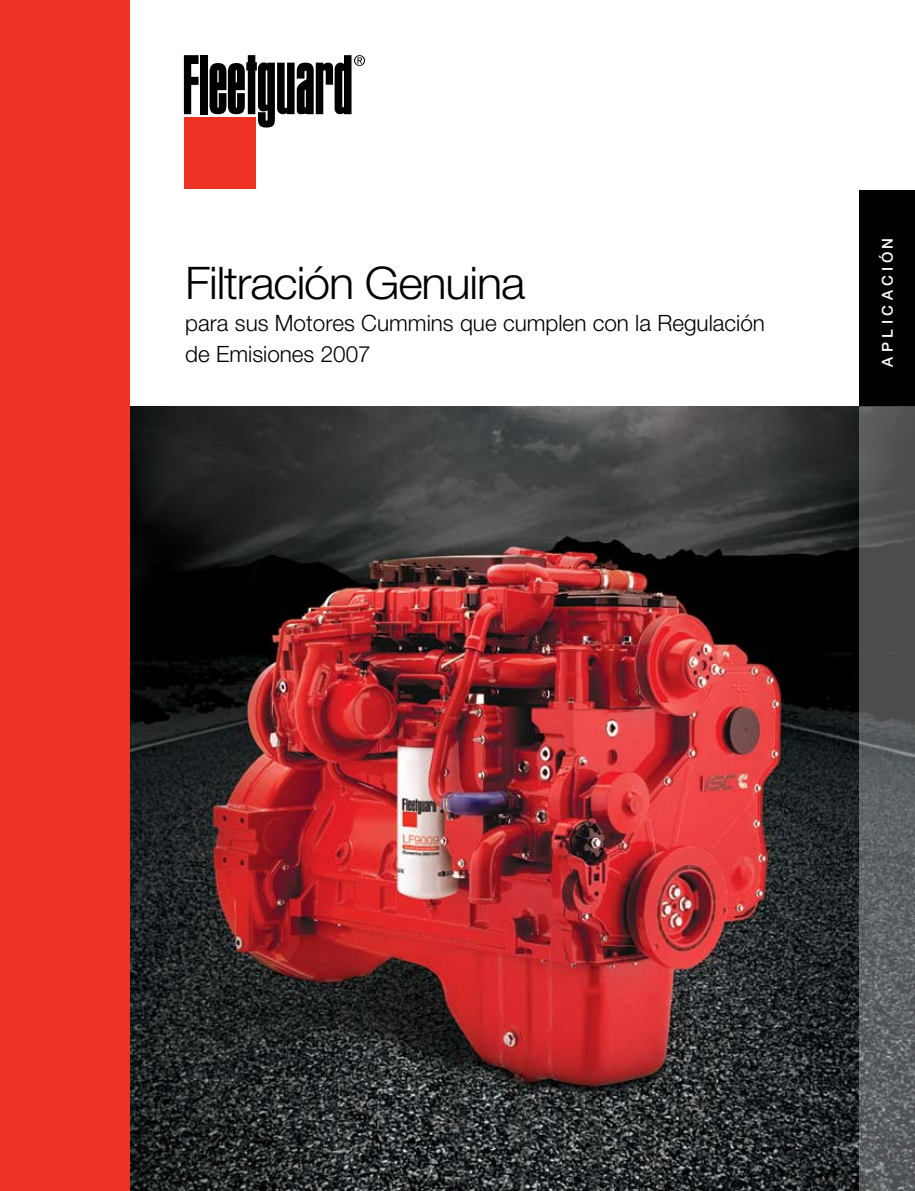
<style>
.page{position:relative;width:915px;height:1191px;background:#fff}
.page>*{position:absolute;margin:0;border:0;box-sizing:border-box;transform-origin:0 0}
.t1{font:300 45px "Helvetica Neue LT Std";letter-spacing:-.025em;color:#000;scale:1.04 1}
.t2{font:300 22.5px/31.5px "Helvetica Neue LT Std";color:#000}
.t3{font:500 15px "Helvetica Neue LT Std";letter-spacing:.3em;color:#fff}
</style>
<div class="page">
<img style="left:130px;top:406px;width:729px;height:785px">
<div style="left:184px;top:118px;width:71px;height:71px;background:#ee3224"></div>
<div style="left:200px;top:55px;width:7px;height:59px;background:#000"></div>
<svg style="left:184px;top:55px;width:14px;height:59px"></svg>
<svg style="left:209px;top:55px;width:156px;height:73px"></svg>
<div style="left:0;top:0;width:130px;height:1191px;background:#ee3224"></div>
<div style="left:859px;top:190px;width:55px;height:216px;background:#000"></div>
<svg style="left:859px;top:406px;width:55px;height:785px;background:#595b5c"></svg>
<h1 class="t1" style="left:185px;top:255px;width:328px">Filtración Genuina</h1>
<p class="t2" style="left:185px;top:306px;width:581px">para sus Motores Cummins que cumplen con la Regulación de Emisiones 2007</p>
<p class="t3" style="left:878px;top:366px;width:130px;rotate:-90deg">APLICACIÓN</p>
</div>
